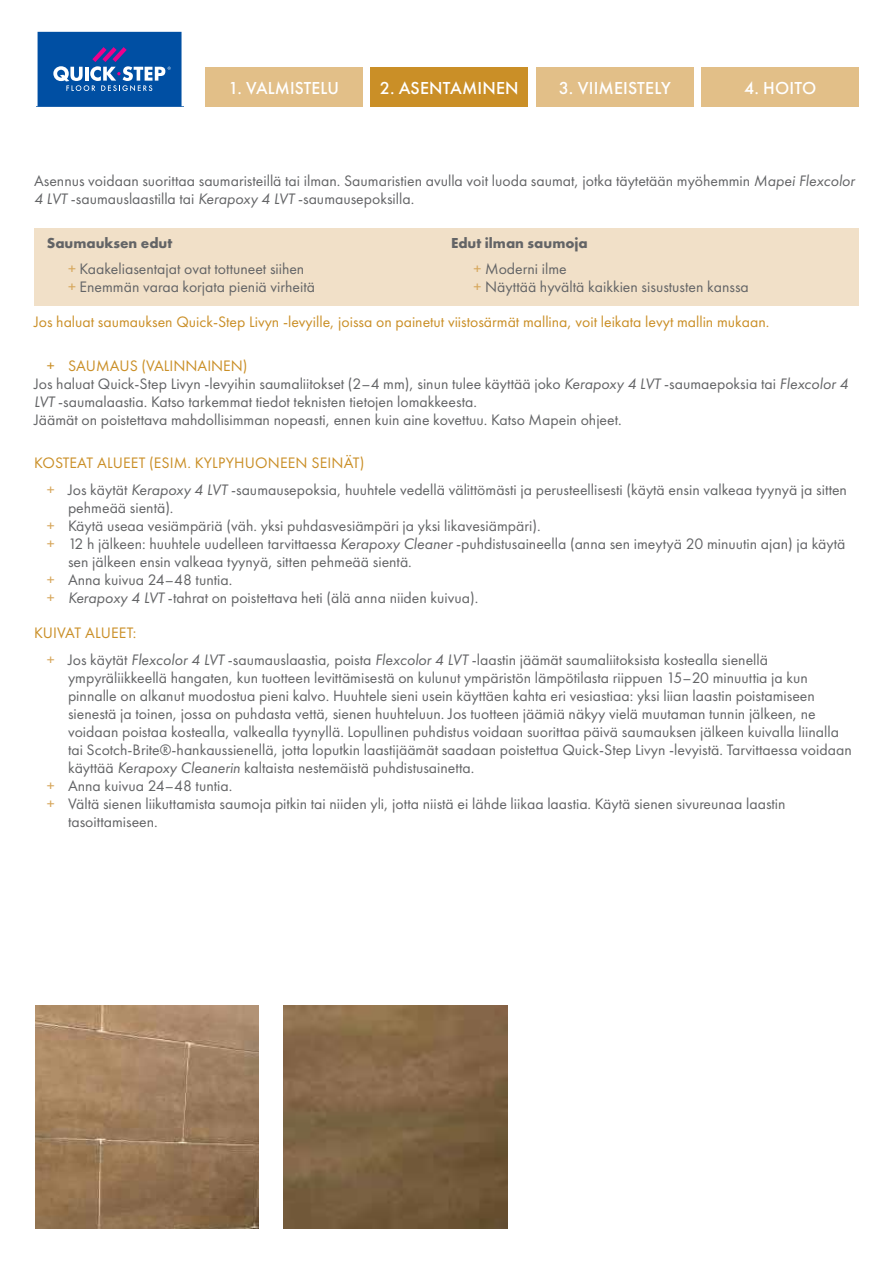
<style>
.page{position:relative;width:893px;height:1263px;background:#fff}
.page>*{position:absolute;margin:0;border:0;box-sizing:border-box;transform-origin:0 0}
.t1{font:500 18px "Futura PT";letter-spacing:.01em;color:#fff}
.t2{font:15.75px/18px "Futura PT";color:#636466}
.t3{font:15.75px "Futura PT";color:#ca8f27}
.t4{font:700 15px "Futura PT";color:#636466}
.s1{font-style:italic}
.s2{color:#d6a65a}
.s3{color:#ca8f27}
</style>
<div class="page">
<svg style="left:37px;top:31px;width:145px;height:75px;background:#2060ac"></svg>
<div style="left:205px;top:68px;width:157px;height:39px;background:#e2bf88"></div>
<div style="left:371px;top:68px;width:157px;height:39px;background:#ca8f27"></div>
<div style="left:536px;top:68px;width:157px;height:39px;background:#e2bf88"></div>
<div style="left:702px;top:68px;width:157px;height:39px;background:#e2bf88"></div>
<div style="left:34px;top:228px;width:825px;height:33px;background:#f1e0c8"></div>
<div style="left:34px;top:254px;width:825px;height:33px;background:#f1e0c8"></div>
<div style="left:34px;top:272px;width:825px;height:33px;background:#f1e0c8"></div>
<img style="left:35px;top:1005px;width:224px;height:224px">
<img style="left:284px;top:1005px;width:223px;height:224px">
<p class="t1" style="left:228px;top:77px;width:112px">1. VALMISTELU</p>
<p class="t1" style="left:380px;top:77px;width:140px">2. ASENTAMINEN</p>
<p class="t1" style="left:559px;top:77px;width:114px">3. VIIMEISTELY</p>
<p class="t1" style="left:744px;top:77px;width:73px">4. HOITO</p>
<p class="t2" style="left:34px;top:172px;width:822px">Asennus voidaan suorittaa saumaristeillä tai ilman. Saumaristien avulla voit luoda saumat, jotka täytetään myöhemmin <span class="s1">Mapei Flexcolor<br>4 LVT</span> -saumauslaastilla tai <span class="s1">Kerapoxy 4 LVT</span> -saumausepoksilla.</p>
<p class="t4" style="left:47px;top:233px;width:127px">Saumauksen edut</p>
<p class="t4" style="left:451px;top:233px;width:138px">Edut ilman saumoja</p>
<p class="t2" style="left:68px;top:260px;width:238px"><span class="s2">+</span> Kaakeliasentajat ovat tottuneet siihen</p>
<p class="t2" style="left:474px;top:260px;width:95px"><span class="s2">+</span> Moderni ilme</p>
<p class="t2" style="left:68px;top:278px;width:248px"><span class="s2">+</span> Enemmän varaa korjata pieniä virheitä</p>
<p class="t2" style="left:474px;top:278px;width:277px"><span class="s2">+</span> Näyttää hyvältä kaikkien sisustusten kanssa</p>
<p class="t3" style="left:34px;top:313px;width:737px">Jos haluat saumauksen Quick-Step Livyn -levyille, joissa on painetut viistosärmät mallina, voit leikata levyt mallin mukaan.</p>
<p class="t2" style="left:34px;top:357px;width:816px;text-indent:13px"><span class="s3">+ SAUMAUS (VALINNAINEN)<br></span>Jos haluat Quick-Step Livyn -levyihin saumaliitokset (2–4 mm), sinun tulee käyttää joko <span class="s1">Kerapoxy 4 LVT</span> -saumaepoksia tai <span class="s1">Flexcolor 4<br>LVT</span> -saumalaastia. Katso tarkemmat tiedot teknisten tietojen lomakkeesta.<br>Jäämät on poistettava mahdollisimman nopeasti, ennen kuin aine kovettuu. Katso Mapein ohjeet.</p>
<p class="t2" style="left:47px;top:450px;width:802px;line-height:26.5px;text-indent:-13px"><span class="s3">KOSTEAT ALUEET (ESIM. KYLPYHUONEEN SEINÄT)<br></span><span class="s2">+</span> Jos käytät <span class="s1">Kerapoxy 4 LVT</span> -saumausepoksia, huuhtele vedellä välittömästi ja perusteellisesti (käytä ensin valkeaa tyynyä ja sitten</p>
<p class="t2" style="left:68px;top:499px;width:107px">pehmeää sientä).</p>
<p class="t2" style="left:47px;top:517px;width:495px"><span class="s2">+</span> Käytä useaa vesiämpäriä (väh. yksi puhdasvesiämpäri ja yksi likavesiämpäri).</p>
<p class="t2" style="left:47px;top:535px;width:800px"><span class="s2">+</span> 12 h jälkeen: huuhtele uudelleen tarvittaessa <span class="s1">Kerapoxy Cleaner</span> -puhdistusaineella (anna sen imeytyä 20 minuutin ajan) ja käytä</p>
<p class="t2" style="left:68px;top:553px;width:345px">sen jälkeen ensin valkeaa tyynyä, sitten pehmeää sientä.</p>
<p class="t2" style="left:47px;top:571px;width:187px"><span class="s2">+</span> Anna kuivua 24–48 tuntia.</p>
<p class="t2" style="left:47px;top:589px;width:433px"><span class="s2">+</span> <span class="s1">Kerapoxy 4 LVT</span> -tahrat on poistettava heti (älä anna niiden kuivua).</p>
<p class="t2" style="left:47px;top:619px;width:723px;line-height:26.5px;text-indent:-13px"><span class="s3">KUIVAT ALUEET:<br></span><span class="s2">+</span> Jos käytät <span class="s1">Flexcolor 4 LVT</span> -saumauslaastia, poista <span class="s1">Flexcolor 4 LVT</span> -laastin jäämät saumaliitoksista kostealla sienellä</p>
<p class="t2" style="left:68px;top:668px;width:741px">ympyräliikkeellä hangaten, kun tuotteen levittämisestä on kulunut ympäristön lämpötilasta riippuen 15–20 minuuttia ja kun</p>
<p class="t2" style="left:68px;top:686px;width:748px">pinnalle on alkanut muodostua pieni kalvo. Huuhtele sieni usein käyttäen kahta eri vesiastiaa: yksi liian laastin poistamiseen</p>
<p class="t2" style="left:68px;top:704px;width:749px">sienestä ja toinen, jossa on puhdasta vettä, sienen huuhteluun. Jos tuotteen jäämiä näkyy vielä muutaman tunnin jälkeen, ne</p>
<p class="t2" style="left:68px;top:722px;width:772px">voidaan poistaa kostealla, valkealla tyynyllä. Lopullinen puhdistus voidaan suorittaa päivä saumauksen jälkeen kuivalla liinalla</p>
<p class="t2" style="left:68px;top:740px;width:785px">tai Scotch-Brite®-hankaussienellä, jotta loputkin laastijäämät saadaan poistettua Quick-Step Livyn -levyistä. Tarvittaessa voidaan</p>
<p class="t2" style="left:68px;top:758px;width:408px">käyttää <span class="s1">Kerapoxy Cleanerin</span> kaltaista nestemäistä puhdistusainetta.</p>
<p class="t2" style="left:47px;top:776px;width:187px"><span class="s2">+</span> Anna kuivua 24–48 tuntia.</p>
<p class="t2" style="left:47px;top:794px;width:740px"><span class="s2">+</span> Vältä sienen liikuttamista saumoja pitkin tai niiden yli, jotta niistä ei lähde liikaa laastia. Käytä sienen sivureunaa laastin</p>
<p class="t2" style="left:68px;top:812px;width:91px">tasoittamiseen.</p>
</div>
